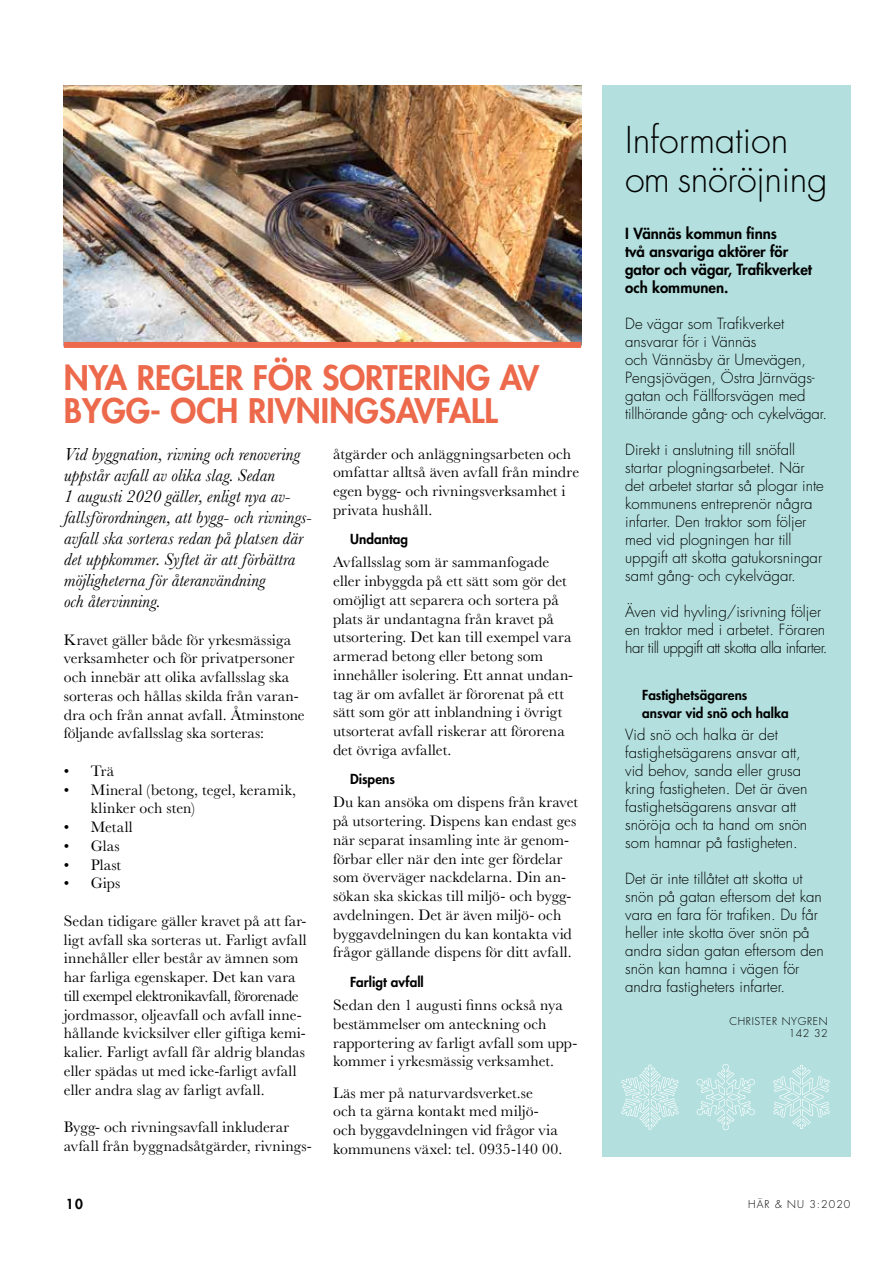
<style>
.page{position:relative;width:893px;height:1263px;background:#fff}
.page>*{position:absolute;margin:0;border:0;box-sizing:border-box;transform-origin:0 0}
.t1{font:300 36px/39px "Futura Std";letter-spacing:-.005em;color:#000}
.t2{font:800 33px/33px "Futura Std";color:#ed694b}
.t3{font:italic 18px/21px "Baskerville MT Std";letter-spacing:.005em;color:#000}
.t4{font:15.75px/18.8px "Baskerville MT Std";letter-spacing:.005em;color:#000}
.t5{font:300 15px/18px "Futura Std";color:#000}
.t6{font:800 15px/18px "Futura Std";color:#000}
.t7{font:800 13.5px/18px "Futura Std";color:#000}
.t8{font:300 10.5px/12px "Futura Std";letter-spacing:.06em;color:#000;text-align:right}
.t9{font:300 10.5px "Futura Std";letter-spacing:.1em;color:#000}
</style>
<div class="page">
<img style="left:64px;top:85px;width:517px;height:257px">
<div style="left:64px;top:342px;width:517px;height:6px;background:#ed694b"></div>
<div style="left:602px;top:85px;width:248px;height:1072px;background:#b3e0de"></div>
<svg style="left:773px;top:1065px;width:57px;height:64px"></svg>
<svg style="left:696px;top:1064px;width:59px;height:66px"></svg>
<svg style="left:621px;top:1065px;width:58px;height:64px"></svg>
<h2 class="t2" style="left:64px;top:362px;width:477px">NYA REGLER FÖR SORTERING AV<br>BYGG- OCH RIVNINGSAVFALL</h2>
<p class="t3" style="left:64px;top:444px;width:249px">Vid byggnation, rivning och renovering uppstår avfall av olika slag. Sedan<br>1 augusti 2020 gäller, enligt nya av&shy;fallsförordningen, att bygg- och rivnings&shy;avfall ska sorteras redan på platsen där det uppkommer. Syftet är att förbättra möjligheterna för återanvändning<br>och återvinning.</p>
<p class="t4" style="left:64px;top:630px;width:243px">Kravet gäller både för yrkesmässiga verksamheter och för privatpersoner och innebär att olika avfallsslag ska sorteras och hållas skilda från varan&shy;dra och från annat avfall. Åtminstone följande avfallsslag ska sorteras:</p>
<p class="t4" style="left:64px;top:761px;width:52px">• Trä</p>
<p class="t4" style="left:91px;top:780px;width:207px;text-indent:-27px">• Mineral (betong, tegel, keramik, klinker och sten)</p>
<p class="t4" style="left:64px;top:818px;width:70px">• Metall</p>
<p class="t4" style="left:64px;top:836px;width:57px">• Glas</p>
<p class="t4" style="left:64px;top:855px;width:59px">• Plast</p>
<p class="t4" style="left:64px;top:874px;width:58px">• Gips</p>
<p class="t4" style="left:64px;top:911px;width:244px">Sedan tidigare gäller kravet på att far&shy;ligt avfall ska sorteras ut. Farligt avfall innehåller eller består av ämnen som har farliga egenskaper. Det kan vara till exempel elektronikavfall, förorenade jordmassor, oljeavfall och avfall inne&shy;hållande kvicksilver eller giftiga kemi&shy;kalier. Farligt avfall får aldrig blandas eller spädas ut med icke-farligt avfall eller andra slag av farligt avfall.</p>
<p class="t4" style="left:64px;top:1118px;width:250px">Bygg- och rivningsavfall inkluderar avfall från byggnadsåtgärder, rivnings-</p>
<p class="t4" style="left:333px;top:444px;width:248px">åtgärder och anläggningsarbeten och omfattar alltså även avfall från mindre egen bygg- och rivningsverksamhet i privata hushåll.</p>
<p class="t7" style="left:350px;top:530px;width:60px">Undantag</p>
<p class="t4" style="left:333px;top:553px;width:242px">Avfallsslag som är sammanfogade eller inbyggda på ett sätt som gör det omöjligt att separera och sortera på plats är undantagna från kravet på utsortering. Det kan till exempel vara armerad betong eller betong som innehåller isolering. Ett annat undan&shy;tag är om avfallet är förorenat på ett sätt som gör att inblandning i övrigt utsorterat avfall riskerar att förorena det övriga avfallet.</p>
<p class="t7" style="left:350px;top:770px;width:46px">Dispens</p>
<p class="t4" style="left:333px;top:793px;width:246px">Du kan ansöka om dispens från kravet på utsortering. Dispens kan endast ges när separat insamling inte är genom&shy;förbar eller när den inte ger fördelar som överväger nackdelarna. Din an&shy;sökan ska skickas till miljö- och bygg&shy;avdelningen. Det är även miljö- och byggavdelningen du kan kontakta vid frågor gällande dispens för ditt avfall.</p>
<p class="t7" style="left:350px;top:973px;width:75px">Farligt avfall</p>
<p class="t4" style="left:333px;top:995px;width:246px">Sedan den 1 augusti finns också nya bestämmelser om anteckning och rapportering av farligt avfall som upp&shy;kommer i yrkesmässig verksamhet.</p>
<p class="t4" style="left:333px;top:1083px;width:231px">Läs mer på naturvardsverket.se<br>och ta gärna kontakt med miljö&shy;och byggavdelningen vid frågor via kommunens växel: tel. 0935-140 00.</p>
<h1 class="t1" style="left:625px;top:122px;width:204px">Information om snöröjning</h1>
<p class="t6" style="left:625px;top:224px;width:188px">I Vännäs kommun finns<br>två ansvariga aktörer för gator och vägar, Trafikverket och kommunen.</p>
<p class="t5" style="left:625px;top:314px;width:203px">De vägar som Trafikverket ansvarar för i Vännäs<br>och Vännäsby är Umevägen,<br>Pengsjövägen, Östra Järnvägs&shy;gatan och Fällforsvägen med tillhörande gång- och cykelvägar.</p>
<p class="t5" style="left:625px;top:440px;width:200px">Direkt i anslutning till snöfall startar plogningsarbetet. När det arbetet startar så plogar inte kommunens entreprenör några infarter. Den traktor som följer med vid plogningen har till uppgift att skotta gatukorsningar samt gång- och cykelvägar.</p>
<p class="t5" style="left:625px;top:602px;width:204px">Även vid hyvling/isrivning följer en traktor med i arbetet. Föraren har till uppgift att skotta alla infarter.</p>
<p class="t7" style="left:642px;top:686px;width:148px">Fastighetsägarens ansvar vid snö och halka</p>
<p class="t5" style="left:625px;top:726px;width:184px">Vid snö och halka är det fastighetsägarens ansvar att, vid behov, sanda eller grusa kring fastigheten. Det är även fastighetsägarens ansvar att snöröja och ta hand om snön som hamnar på fastigheten.</p>
<p class="t5" style="left:625px;top:870px;width:200px">Det är inte tillåtet att skotta ut snön på gatan eftersom det kan vara en fara för trafiken. Du får heller inte skotta över snön på andra sidan gatan eftersom den snön kan hamna i vägen för andra fastigheters infarter.</p>
<p class="t8" style="left:729px;top:1016px;width:100px">CHRISTER NYGREN<br>142 32</p>
<p class="t7" style="left:66px;top:1195px;width:18px">10</p>
<p class="t9" style="left:748px;top:1198px;width:104px">HÄR &amp; NU 3:2020</p>
</div>
